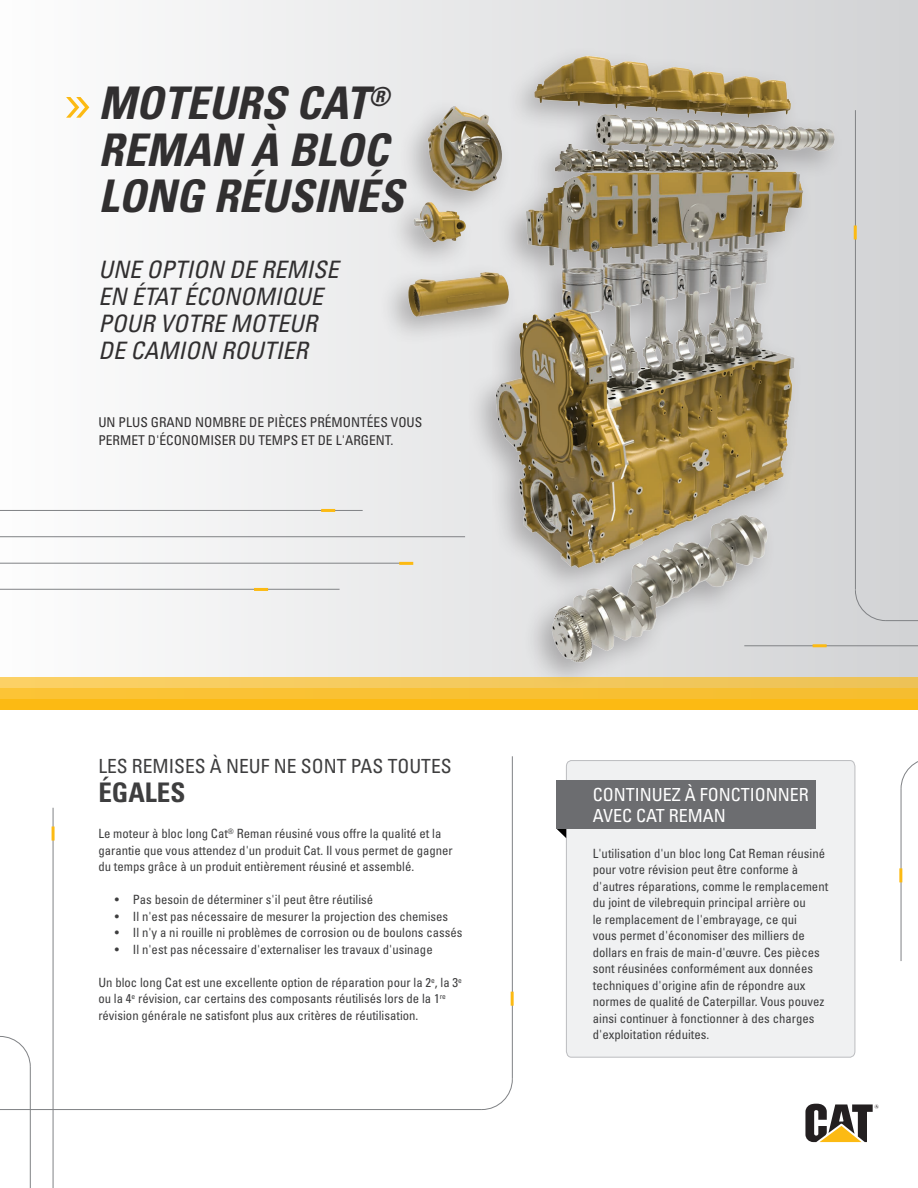
<style>
.page{position:relative;width:918px;height:1188px;background:#fff}
.page>*{position:absolute;margin:0;border:0;box-sizing:border-box;transform-origin:0 0}
.t1{font:italic 700 condensed 45px/46.5px "Univers LT Std";color:#312f30}
.t2{font:700 condensed 27px "Univers LT Std";color:#3e3e3f}
.t3{font:italic condensed 24px/27px "Univers LT Std";color:#312f30}
.t4{font:condensed 19.5px "Univers LT Std";color:#3e3e3f}
.t5{font:condensed 18px/21px "Univers LT Std";color:#fff}
.t6{font:condensed 13.5px/18px "Univers LT Std";color:#312f30}
.t7{font:condensed 12.75px/16.5px "Univers LT Std";color:#3e3e3f}
</style>
<div class="page">
<div style="left:0;top:0;width:918px;height:702px;background:linear-gradient(to right,#fdfdfd,#d2d3d5)"></div>
<img style="left:339px;top:29px;width:579px;height:643px">
<div style="left:0;top:699px;width:918px;height:11px;background:#fcba13"></div>
<div style="left:0;top:688px;width:918px;height:11px;background:#f8c133"></div>
<div style="left:0;top:677px;width:918px;height:11px;background:#f4ca5e"></div>
<svg style="left:66px;top:97px;width:23px;height:21px"></svg>
<hr style="left:30px;top:1067px;width:1px;height:121px;background:#808285">
<svg style="left:0;top:1036px;width:31px;height:31px"></svg>
<hr style="left:53px;top:808px;width:1px;height:380px;background:#808285">
<hr style="left:52px;top:827px;width:3px;height:14px;background:#fcba13">
<hr style="left:744px;top:646px;width:174px;height:1px;background:#808285">
<hr style="left:813px;top:644px;width:14px;height:3px;background:#fcba13">
<hr style="left:512px;top:756px;width:1px;height:323px;background:#808285">
<hr style="left:0;top:1109px;width:482px;height:1px;background:#808285">
<svg style="left:482px;top:1079px;width:31px;height:31px"></svg>
<hr style="left:511px;top:992px;width:3px;height:14px;background:#fcba13">
<hr style="left:901px;top:789px;width:1px;height:172px;background:#808285">
<svg style="left:901px;top:761px;width:17px;height:28px"></svg>
<hr style="left:0;top:563px;width:408px;height:1px;background:#808285">
<hr style="left:0;top:510px;width:363px;height:1px;background:#808285">
<hr style="left:0;top:536px;width:465px;height:1px;background:#808285">
<hr style="left:0;top:589px;width:340px;height:1px;background:#808285">
<hr style="left:321px;top:509px;width:14px;height:3px;background:#fcba13">
<hr style="left:399px;top:562px;width:14px;height:3px;background:#fcba13">
<hr style="left:254px;top:588px;width:14px;height:3px;background:#fcba13">
<svg style="left:855px;top:590px;width:31px;height:31px"></svg>
<hr style="left:886px;top:620px;width:32px;height:1px;background:#808285">
<hr style="left:855px;top:110px;width:1px;height:480px;background:#808285">
<hr style="left:854px;top:225px;width:3px;height:15px;background:#fcba13">
<hr style="left:899px;top:868px;width:3px;height:14px;background:#fcba13">
<svg style="left:805px;top:1104px;width:74px;height:38px"></svg>
<div style="left:566px;top:760px;width:289px;height:298px;background:#f0f1f2"></div>
<svg style="left:556px;top:828px;width:10px;height:10px"></svg>
<div style="left:556px;top:780px;width:259px;height:48px;background:#6c6d70"></div>
<p class="t1" style="left:98px;top:80px;width:307px">MOTEURS CAT<sup>®<br></sup>REMAN À BLOC<br>LONG RÉUSINÉS</p>
<p class="t3" style="left:98px;top:256px;width:242px">UNE OPTION DE REMISE<br>EN ÉTAT ÉCONOMIQUE<br>POUR VOTRE MOTEUR<br>DE CAMION ROUTIER</p>
<p class="t6" style="left:98px;top:413px;width:326px">UN PLUS GRAND NOMBRE DE PIÈCES PRÉMONTÉES VOUS<br>PERMET D'ÉCONOMISER DU TEMPS ET DE L'ARGENT.</p>
<p class="t4" style="left:98px;top:754px;width:355px">LES REMISES À NEUF NE SONT PAS TOUTES</p>
<p class="t2" style="left:98px;top:776px;width:88px">ÉGALES</p>
<p class="t7" style="left:98px;top:825px;width:356px">Le moteur à bloc long Cat<sup>®</sup> Reman réusiné vous offre la qualité et la garantie que vous attendez d'un produit Cat. Il vous permet de gagner du temps grâce à un produit entièrement réusiné et assemblé.</p>
<p class="t7" style="left:115px;top:891px;width:260px">• Pas besoin de déterminer s'il peut être réutilisé</p>
<p class="t7" style="left:115px;top:908px;width:335px">• Il n'est pas nécessaire de mesurer la projection des chemises</p>
<p class="t7" style="left:115px;top:924px;width:349px">• Il n'y a ni rouille ni problèmes de corrosion ou de boulons cassés</p>
<p class="t7" style="left:115px;top:941px;width:319px">• Il n'est pas nécessaire d'externaliser les travaux d'usinage</p>
<p class="t7" style="left:98px;top:974px;width:365px">Un bloc long Cat est une excellente option de réparation pour la 2<sup>e</sup>, la 3<sup>e </sup>ou la 4<sup>e</sup> révision, car certains des composants réutilisés lors de la 1<sup>re </sup>révision générale ne satisfont plus aux critères de réutilisation.</p>
<p class="t5" style="left:593px;top:783px;width:218px">CONTINUEZ À FONCTIONNER<br>AVEC CAT REMAN</p>
<p class="t7" style="left:593px;top:845px;width:237px">L'utilisation d'un bloc long Cat Reman réusiné pour votre révision peut être conforme à d'autres réparations, comme le remplacement du joint de vilebrequin principal arrière ou<br>le remplacement de l'embrayage, ce qui<br>vous permet d'économiser des milliers de dollars en frais de main-d'œuvre. Ces pièces sont réusinées conformément aux données techniques d'origine afin de répondre aux normes de qualité de Caterpillar. Vous pouvez ainsi continuer à fonctionner à des charges d'exploitation réduites.</p>
</div>
